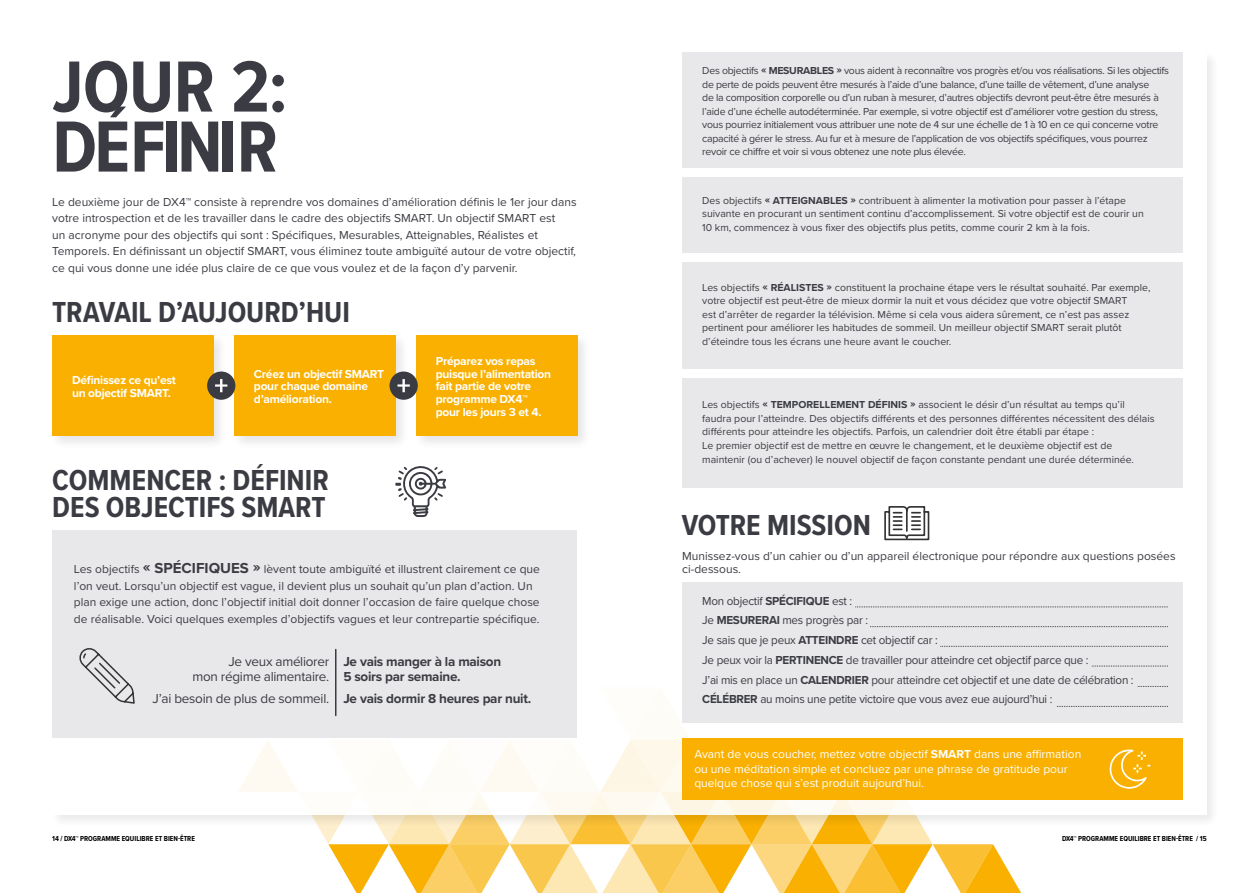
<style>
.page{position:relative;width:1259px;height:893px;background:#fff}
.page>*{position:absolute;margin:0;border:0;box-sizing:border-box;transform-origin:0 0}
.t1{font:700 75px/60px "Proxima Nova Cond";letter-spacing:-.01em;color:#3b3c43}
.t2{font:700 30px/27px "Proxima Nova Cond";color:#3b3c43}
.t3{font:700 13.5px/15px "Proxima Nova";letter-spacing:-.02em;color:#3b3c43}
.t4{font:13.5px/15px "Proxima Nova";letter-spacing:-.02em;color:#3b3c43;text-align:right}
.t5{font:12px/16.5px "Proxima Nova";color:#3b3c43}
.t6{font:12px/19.8px "Proxima Nova";letter-spacing:-.02em;color:#3b3c43}
.t7{font:700 12px/12.8px "Proxima Nova";letter-spacing:-.02em;color:#fff}
.t8{font:12px/14.2px "Proxima Nova";color:#fff}
.t9{font:10.5px/13.5px "Proxima Nova";color:#3b3c43}
.t10{font:10.5px/13.5px "Proxima Nova";letter-spacing:-.025em;color:#3b3c43}
.t11{font:700 7.5px "Proxima Nova Cond";color:#000}
.s1{font-weight:700;font-size:15px}
.s2{font-weight:700}
</style>
<div class="page">
<svg style="left:320px;top:829px;width:701px;height:64px"></svg>
<div style="left:50px;top:50px;width:1170px;height:779px;background:#000;opacity:.1"></div>
<div style="left:52px;top:52px;width:1154px;height:762px;background:#fff"></div>
<div style="left:49px;top:332px;width:178px;height:118px;background:#000;opacity:.1"></div>
<div style="left:52px;top:335px;width:161px;height:101px;background:#f9b000"></div>
<div style="left:231px;top:332px;width:178px;height:118px;background:#000;opacity:.1"></div>
<div style="left:234px;top:335px;width:161px;height:101px;background:#f9b000"></div>
<div style="left:413px;top:332px;width:178px;height:118px;background:#000;opacity:.1"></div>
<div style="left:416px;top:335px;width:161px;height:101px;background:#f9b000"></div>
<div style="left:207px;top:371px;width:28px;height:29px;background:#3b3c43;border-radius:50%"></div>
<svg style="left:215px;top:379px;width:12px;height:13px"></svg>
<div style="left:389px;top:371px;width:29px;height:29px;background:#3b3c43;border-radius:50%"></div>
<svg style="left:397px;top:379px;width:13px;height:13px"></svg>
<div style="left:52px;top:531px;width:525px;height:207px;background:#e8e8ea"></div>
<div style="left:682px;top:52px;width:500px;height:116px;background:#e8e8ea"></div>
<div style="left:682px;top:262px;width:500px;height:107px;background:#e8e8ea"></div>
<div style="left:682px;top:378px;width:500px;height:110px;background:#e8e8ea"></div>
<div style="left:682px;top:177px;width:500px;height:76px;background:#e8e8ea"></div>
<hr style="left:335px;top:649px;width:1px;height:66px;background:#3b3c43">
<div style="left:682px;top:582px;width:500px;height:141px;background:#e8e8ea"></div>
<svg style="left:855px;top:607px;width:313px;height:1px"></svg>
<svg style="left:940px;top:646px;width:228px;height:1px"></svg>
<svg style="left:1091px;top:666px;width:77px;height:1px"></svg>
<svg style="left:1137px;top:686px;width:31px;height:1px"></svg>
<svg style="left:1057px;top:706px;width:111px;height:1px"></svg>
<svg style="left:870px;top:626px;width:298px;height:1px"></svg>
<svg style="left:79px;top:648px;width:56px;height:56px"></svg>
<div style="left:682px;top:738px;width:500px;height:61px;background:#f9b000"></div>
<svg style="left:1109px;top:749px;width:41px;height:40px"></svg>
<svg style="left:395px;top:466px;width:51px;height:51px"></svg>
<svg style="left:884px;top:506px;width:46px;height:35px"></svg>
<h1 class="t1" style="left:52px;top:55px;width:237px">JOUR 2:<br>DÉFINIR</h1>
<p class="t5" style="left:52px;top:193px;width:526px">Le deuxième jour de DX4™ consiste à reprendre vos domaines d’amélioration définis le 1er jour dans votre introspection et de les travailler dans le cadre des objectifs SMART. Un objectif SMART est<br>un acronyme pour des objectifs qui sont : Spécifiques, Mesurables, Atteignables, Réalistes et Temporels. En définissant un objectif SMART, vous éliminez toute ambiguïté autour de votre objectif, ce qui vous donne une idée plus claire de ce que vous voulez et de la façon d’y parvenir.</p>
<h2 class="t2" style="left:52px;top:298px;width:299px">TRAVAIL D’AUJOURD’HUI</h2>
<p class="t7" style="left:72px;top:373px;width:105px">Définissez ce qu’est un objectif SMART.</p>
<p class="t7" style="left:254px;top:367px;width:132px">Créez un objectif SMART pour chaque domaine d’amélioration.</p>
<h2 class="t2" style="left:52px;top:466px;width:278px">COMMENCER : DÉFINIR<br>DES OBJECTIFS SMART</h2>
<p class="t7" style="left:436px;top:354px;width:117px">Préparez vos repas puisque l’alimentation fait partie de votre programme DX4™ pour les jours 3 et 4.</p>
<p class="t5" style="left:74px;top:560px;width:467px">Les objectifs <span class="s1">« SPÉCIFIQUES »</span> lèvent toute ambiguïté et illustrent clairement ce que l’on veut. Lorsqu’un objectif est vague, il devient plus un souhait qu’un plan d’action. Un plan exige une action, donc l’objectif initial doit donner l’occasion de faire quelque chose de réalisable. Voici quelques exemples d’objectifs vagues et leur contrepartie spécifique.</p>
<p class="t4" style="left:192px;top:653px;width:138px">Je veux améliorer<br>mon régime alimentaire.</p>
<p class="t4" style="left:153px;top:691px;width:178px">J’ai besoin de plus de sommeil.</p>
<p class="t3" style="left:343px;top:653px;width:159px">Je vais manger à la maison<br>5 soirs par semaine.</p>
<p class="t3" style="left:343px;top:691px;width:189px">Je vais dormir 8 heures par nuit.</p>
<p class="t10" style="left:702px;top:63px;width:468px">Des objectifs <span class="s2">« MESURABLES »</span> vous aident à reconnaître vos progrès et/ou vos réalisations. Si les objectifs de perte de poids peuvent être mesurés à l’aide d’une balance, d’une taille de vêtement, d’une analyse<br>de la composition corporelle ou d’un ruban à mesurer, d’autres objectifs devront peut-être être mesurés à l’aide d’une échelle autodéterminée. Par exemple, si votre objectif est d’améliorer votre gestion du stress, vous pourriez initialement vous attribuer une note de 4 sur une échelle de 1 à 10 en ce qui concerne votre capacité à gérer le stress. Au fur et à mesure de l’application de vos objectifs spécifiques, vous pourrez revoir ce chiffre et voir si vous obtenez une note plus élevée.</p>
<p class="t9" style="left:702px;top:193px;width:443px">Des objectifs <span class="s2">« ATTEIGNABLES »</span> contribuent à alimenter la motivation pour passer à l’étape suivante en procurant un sentiment continu d’accomplissement. Si votre objectif est de courir un<br>10 km, commencez à vous fixer des objectifs plus petits, comme courir 2 km à la fois.</p>
<p class="t9" style="left:702px;top:280px;width:450px">Les objectifs <span class="s2">« RÉALISTES »</span> constituent la prochaine étape vers le résultat souhaité. Par exemple, votre objectif est peut-être de mieux dormir la nuit et vous décidez que votre objectif SMART<br>est d’arrêter de regarder la télévision. Même si cela vous aidera sûrement, ce n’est pas assez pertinent pour améliorer les habitudes de sommeil. Un meilleur objectif SMART serait plutôt d’éteindre tous les écrans une heure avant le coucher.</p>
<p class="t9" style="left:702px;top:398px;width:454px">Les objectifs <span class="s2">« TEMPORELLEMENT DÉFINIS »</span> associent le désir d’un résultat au temps qu’il faudra pour l’atteindre. Des objectifs différents et des personnes différentes nécessitent des délais différents pour atteindre les objectifs. Parfois, un calendrier doit être établi par étape :<br>Le premier objectif est de mettre en œuvre le changement, et le deuxième objectif est de maintenir (ou d’achever) le nouvel objectif de façon constante pendant une durée déterminée.</p>
<h2 class="t2" style="left:682px;top:511px;width:191px">VOTRE MISSION</h2>
<p class="t5" style="left:682px;top:549px;width:495px;line-height:13.5px">Munissez-vous d’un cahier ou d’un appareil électronique pour répondre aux questions posées ci-dessous.</p>
<p class="t6" style="left:702px;top:590px;width:433px">Mon objectif <span class="s2">SPÉCIFIQUE</span> est :<br>Je <span class="s2">MESURERAI</span> mes progrès par :<br>Je sais que je peux <span class="s2">ATTEINDRE</span> cet objectif car :<br>Je peux voir la <span class="s2">PERTINENCE</span> de travailler pour atteindre cet objectif parce que :<br>J’ai mis en place un <span class="s2">CALENDRIER</span> pour atteindre cet objectif et une date de célébration :<br><span class="s2">CÉLÉBRER</span> au moins une petite victoire que vous avez eue aujourd’hui :</p>
<p class="t8" style="left:694px;top:747px;width:388px">Avant de vous coucher, mettez votre objectif <span class="s2">SMART</span> dans une affirmation ou une méditation simple et concluez par une phrase de gratitude pour quelque chose qui s’est produit aujourd’hui.</p>
<p class="t11" style="left:52px;top:833px;width:144px">14 / DX4™️ PROGRAMME EQUILIBRE ET BIEN-ÊTRE</p>
<p class="t11" style="left:1062px;top:833px;width:146px">DX4™️ PROGRAMME EQUILIBRE ET BIEN-ÊTRE / 15</p>
</div>
